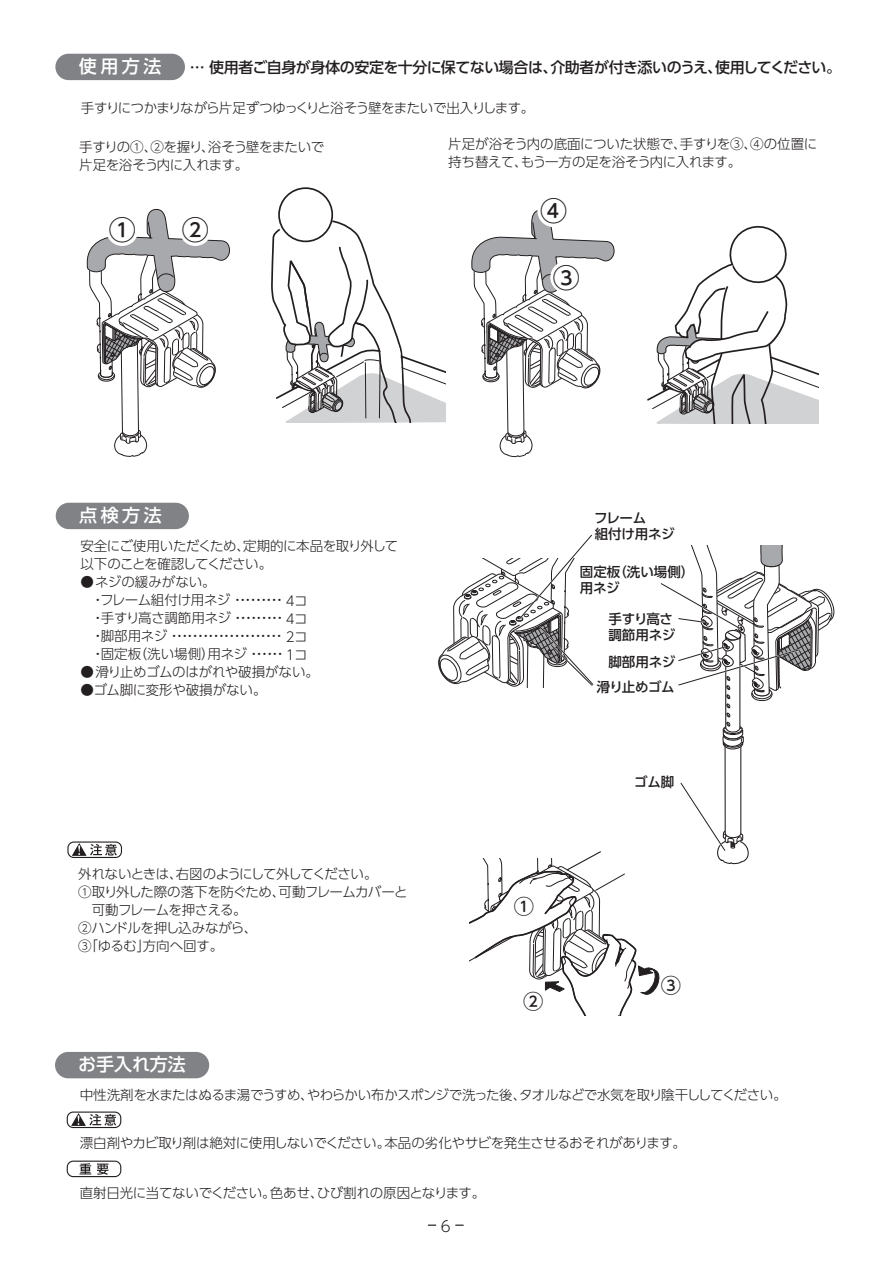
<style>
.page{position:relative;width:893px;height:1263px;background:#fff}
.page>*{position:absolute;margin:0;border:0;box-sizing:border-box;transform-origin:0 0}
.t1{font:500 27px "UD Shin Go Pr 6";color:#231f20}
.t2{font:500 20.25px "UD Shin Go Pr 6";color:#231f20}
.t3{font:500 18px "UD Shin Go Pr 6";letter-spacing:.2em;color:#fff}
.t4{font:500 15px "UD Shin Go Pr 6";letter-spacing:-.035em;color:#231f20}
.t5{font:300 15px "UD Shin Go Pr 6";color:#231f20}
.t6{font:300 13.5px/18px "UD Shin Go Pr 6";letter-spacing:-.03em;color:#231f20}
.t7{font:500 13.5px/16.2px "UD Shin Go Pr 6";letter-spacing:-.01em;color:#231f20}
.t8{font:300 13.5px "UD Shin Go Pr 6";letter-spacing:-.055em;color:#231f20}
.t9{font:300 13.5px "UD Shin Go Pr 6";letter-spacing:-.01em;color:#231f20}
</style>
<div class="page">
<svg style="left:471px;top:210px;width:144px;height:248px"></svg>
<svg style="left:87px;top:208px;width:143px;height:249px"></svg>
<svg style="left:271px;top:187px;width:174px;height:235px"></svg>
<svg style="left:647px;top:225px;width:172px;height:199px"></svg>
<svg style="left:428px;top:1224px;width:8px;height:2px"></svg>
<svg style="left:456px;top:1224px;width:7px;height:2px"></svg>
<svg style="left:67px;top:1111px;width:54px;height:17px"></svg>
<div style="left:55px;top:1052px;width:154px;height:26px;background:#808285"></div>
<div style="left:55px;top:54px;width:130px;height:26px;background:#808285"></div>
<div style="left:106px;top:214px;width:32px;height:32px;background:#fff;border-radius:50%"></div>
<div style="left:179px;top:214px;width:33px;height:32px;background:#fff;border-radius:50%"></div>
<div style="left:550px;top:261px;width:33px;height:32px;background:#fff;border-radius:50%"></div>
<div style="left:537px;top:195px;width:33px;height:32px;background:#fff;border-radius:50%"></div>
<svg style="left:67px;top:841px;width:55px;height:17px"></svg>
<div style="left:56px;top:503px;width:133px;height:26px;background:#808285"></div>
<svg style="left:438px;top:534px;width:397px;height:481px"></svg>
<svg style="left:67px;top:1160px;width:54px;height:17px"></svg>
<h3 class="t3" style="left:79px;top:51px;width:84px">使用方法</h3>
<p class="t4" style="left:190px;top:55px;width:653px">… 使用者ご自身が身体の安定を十分に保てない場合は、介助者が付き添いのうえ、使用してください。</p>
<p class="t8" style="left:81px;top:97px;width:455px">手すりにつかまりながら片足ずつゆっくりと浴そう壁をまたいで出入りします。</p>
<p class="t6" style="left:79px;top:137px;width:247px">手すりの①、②を握り、浴そう壁をまたいで片足を浴そう内に入れます。</p>
<p class="t6" style="left:448px;top:134px;width:370px">片足が浴そう内の底面についた状態で、手すりを③、④の位置に持ち替えて、もう一方の足を浴そう内に入れます。</p>
<h1 class="t1" style="left:109px;top:208px;width:28px">①</h1>
<h1 class="t1" style="left:182px;top:208px;width:29px">②</h1>
<h1 class="t1" style="left:540px;top:189px;width:28px">④</h1>
<h1 class="t1" style="left:553px;top:255px;width:28px">③</h1>
<h3 class="t3" style="left:79px;top:500px;width:84px">点検方法</h3>
<p class="t7" style="left:594px;top:509px;width:82px">フレーム<br>組付け用ネジ</p>
<p class="t7" style="left:580px;top:563px;width:116px">固定板（洗い場側）用ネジ</p>
<p class="t6" style="left:80px;top:536px;width:319px">安全にご使用いただくため、定期的に本品を取り外して以下のことを確認してください。</p>
<p class="t6" style="left:91px;top:572px;width:218px;text-indent:-11px">● ネジの緩みがない。<br>・フレーム組付け用ネジ ・・・・・・・・・4コ・手すり高さ調節用ネジ ・・・・・・・・・4コ・脚部用ネジ ・・・・・・・・・・・・・・・・・・・・・ 2コ・固定板（洗い場側）用ネジ ・・・・・・1コ</p>
<p class="t6" style="left:80px;top:662px;width:240px">● 滑り止めゴムのはがれや破損がない。</p>
<p class="t9" style="left:80px;top:678px;width:188px">●ゴム脚に変形や破損がない。</p>
<p class="t7" style="left:608px;top:610px;width:68px">手すり高さ調節用ネジ</p>
<p class="t7" style="left:608px;top:654px;width:68px">脚部用ネジ</p>
<p class="t7" style="left:597px;top:678px;width:79px">滑り止めゴム</p>
<p class="t6" style="left:78px;top:864px;width:331px">外れないときは、右図のようにして外してください。<br>①取り外した際の落下を防ぐため、可動フレームカバーと　可動フレームを押さえる。<br>②ハンドルを押し込みながら、<br>③「ゆるむ」方向へ回す。</p>
<h3 class="t3" style="left:78px;top:1049px;width:109px">お手入れ方法</h3>
<h2 class="t2" style="left:514px;top:890px;width:22px">①</h2>
<h2 class="t2" style="left:523px;top:985px;width:22px">②</h2>
<p class="t7" style="left:634px;top:773px;width:42px">ゴム脚</p>
<h2 class="t2" style="left:661px;top:969px;width:22px">③</h2>
<p class="t6" style="left:80px;top:1085px;width:709px">中性洗剤を水またはぬるま湯でうすめ、やわらかい布かスポンジで洗った後、タオルなどで水気を取り陰干ししてください。</p>
<p class="t6" style="left:80px;top:1134px;width:608px">漂白剤やカビ取り剤は絶対に使用しないでください。本品の劣化やサビを発生させるおそれがあります。</p>
<p class="t6" style="left:80px;top:1183px;width:407px">直射日光に当てないでください。色あせ、ひび割れの原因となります。</p>
<p class="t5" style="left:441px;top:1214px;width:11px">6</p>
</div>
